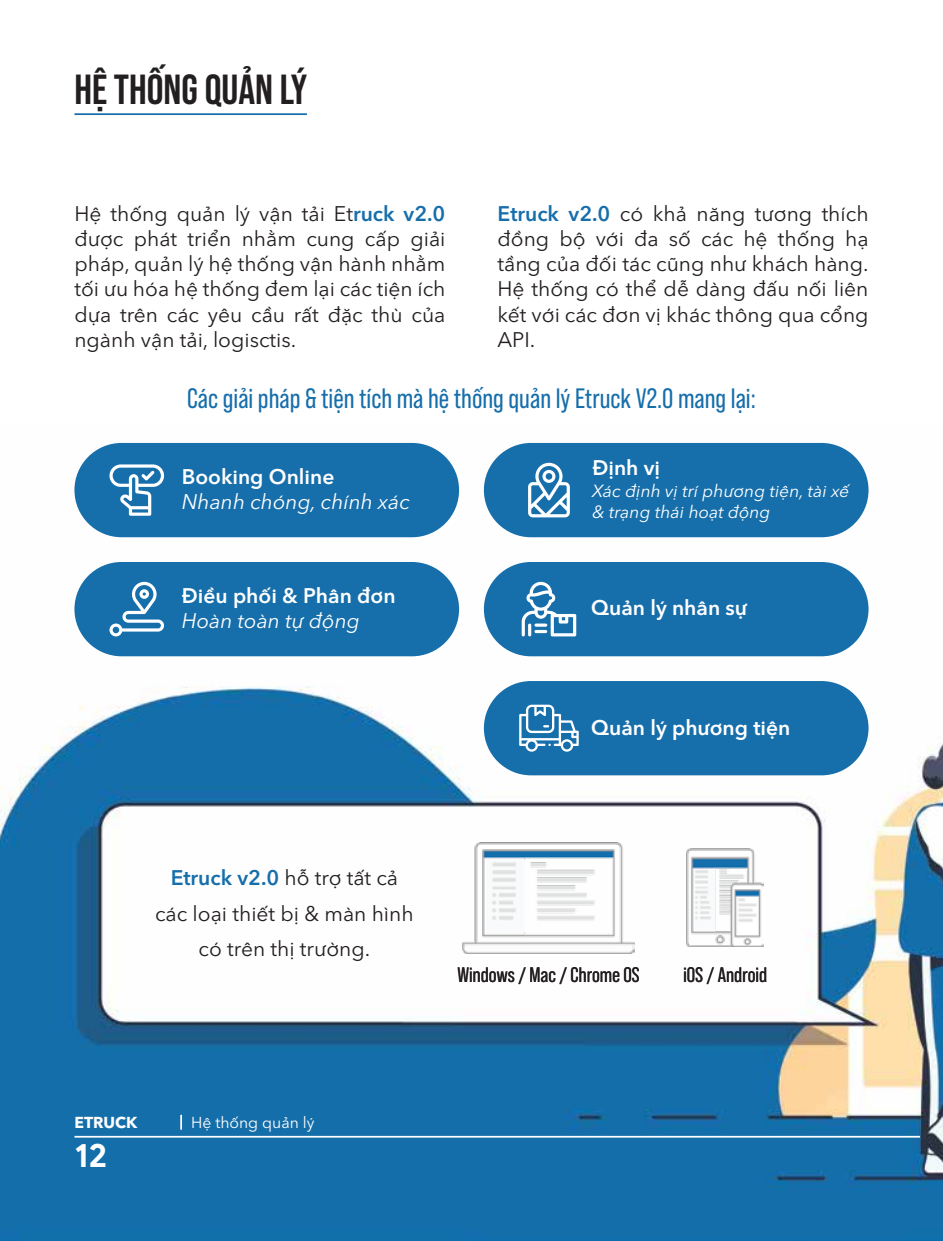
<style>
.page{position:relative;width:943px;height:1241px;background:#fff}
.page>*{position:absolute;margin:0;border:0;box-sizing:border-box;transform-origin:0 0}
.t1{font:42px "SVN Bebas Neue Pro Bold";color:#231f20}
.t2{font:900 31.5px "Google Sans";color:#fff}
.t3{font:28px "SVN Bebas Neue Pro Regular";color:#166eab}
.t4{font:21px/25.2px "SVN Avenir Next";color:#231f20;text-align:justify}
.t5{font:600 21px "SVN Avenir Next";color:#fff}
.t6{font:italic 21px "SVN Avenir Next";color:#fff}
.t7{font:21px "SVN Bebas Neue Pro Regular";color:#231f20}
.t8{font:italic 17.5px/21.5px "SVN Avenir Next";color:#fff}
.t9{font:15.75px "SVN Avenir Next";color:#fff}
.t10{font:700 15.75px "SVN Avenir Next";color:#fff}
.s1{font-weight:600;color:#166eab}
</style>
<div class="page">
<img style="left:0;top:442px;width:943px;height:798px">
<img style="left:463px;top:842px;width:171px;height:111px">
<img style="left:686px;top:848px;width:77px;height:97px">
<div style="left:484px;top:681px;width:384px;height:94px;background:#166eab;border-radius:47px"></div>
<div style="left:74px;top:443px;width:385px;height:94px;background:#166eab;border-radius:47px"></div>
<div style="left:484px;top:443px;width:384px;height:94px;background:#166eab;border-radius:47px"></div>
<div style="left:74px;top:562px;width:385px;height:94px;background:#166eab;border-radius:47px"></div>
<div style="left:484px;top:562px;width:384px;height:94px;background:#166eab;border-radius:47px"></div>
<svg style="left:109px;top:464px;width:55px;height:51px"></svg>
<svg style="left:528px;top:462px;width:42px;height:55px"></svg>
<svg style="left:109px;top:581px;width:55px;height:55px"></svg>
<svg style="left:521px;top:581px;width:55px;height:55px"></svg>
<svg style="left:519px;top:704px;width:59px;height:47px"></svg>
<hr style="left:74px;top:1135px;width:846px;height:2px;background:#fff">
<svg style="left:180px;top:1114px;width:2px;height:15px"></svg>
<hr style="left:74px;top:113px;width:233px;height:2px;background:#166eab">
<h1 class="t1" style="left:74px;top:61px;width:234px">HỆ THỐNG QUẢN LÝ</h1>
<p class="t4" style="left:74px;top:200px;width:372px">Hệ thống quản lý vận tải Et<span class="s1">ruck v2.0 </span>được phát triển nhằm cung cấp giải pháp, quản lý hệ thống vận hành nhằm tối ưu hóa hệ thống đem lại các tiện ích dựa trên các yêu cầu rất đặc thù của ngành vận tải, logisctis.</p>
<p class="t4" style="left:497px;top:200px;width:372px"><span class="s1">Etruck v2.0</span> có khả năng tương thích đồng bộ với đa số các hệ thống hạ tầng của đối tác cũng như khách hàng.<br>Hệ thống có thể dễ dàng đấu nối liên kết với các đơn vị khác thông qua cổng API.</p>
<h3 class="t3" style="left:187px;top:378px;width:570px">Các giải pháp &amp; tiện tích mà hệ thống quản lý Etruck V2.0 mang lại:</h3>
<p class="t5" style="left:182px;top:461px;width:154px">Booking Online</p>
<p class="t6" style="left:182px;top:487px;width:230px">Nhanh chóng, chính xác</p>
<p class="t5" style="left:182px;top:580px;width:215px">Điều phối &amp; Phân đơn</p>
<p class="t6" style="left:182px;top:606px;width:180px">Hoàn toàn tự động</p>
<p class="t5" style="left:592px;top:453px;width:69px">Định vị</p>
<p class="t8" style="left:592px;top:479px;width:259px">Xác định vị trí phương tiện, tài xế &amp; trạng thái hoạt động</p>
<p class="t5" style="left:591px;top:593px;width:157px">Quản lý nhân sự</p>
<p class="t5" style="left:591px;top:712px;width:201px">Quản lý phương tiện</p>
<p class="t4" style="left:155px;top:858px;width:260px;line-height:35.7px;text-align:center"><span class="s1">Etruck v2.0</span> hỗ trợ tất cả các loại thiết bị &amp; màn hình có trên thị trường.</p>
<p class="t7" style="left:457px;top:960px;width:184px">Windows / Mac / Chrome OS</p>
<p class="t7" style="left:683px;top:960px;width:85px">iOS / Android</p>
<p class="t10" style="left:74px;top:1110px;width:64px">ETRUCK</p>
<p class="t9" style="left:191px;top:1111px;width:125px">Hệ thống quản lý</p>
<h2 class="t2" style="left:74px;top:1132px;width:34px">12</h2>
</div>
